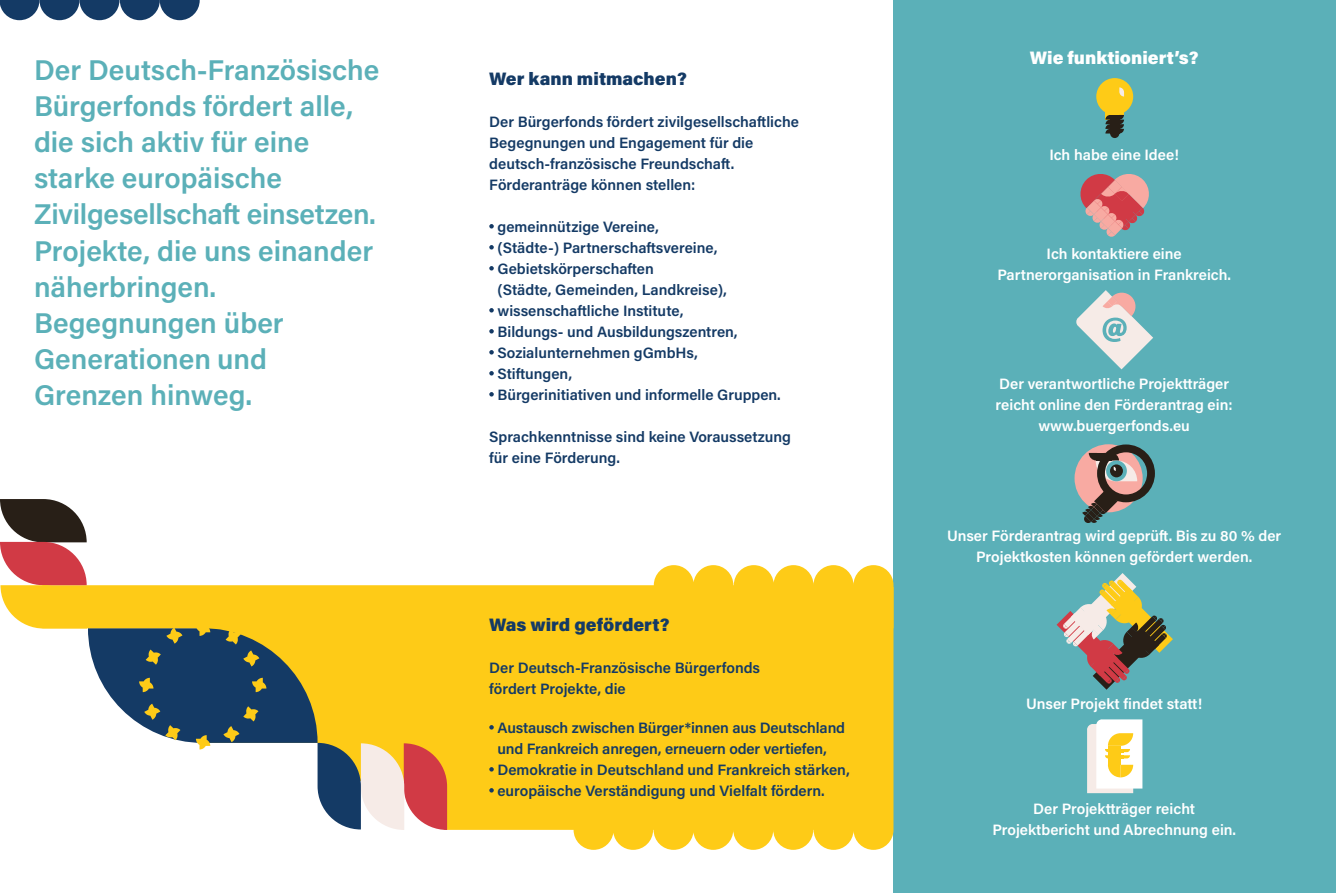
<style>
.page{position:relative;width:1336px;height:893px;background:#fff}
.page>*{position:absolute;margin:0;border:0;box-sizing:border-box;transform-origin:0 0}
.t1{font:600 28.5px/36px "Acumin Pro";color:#5bb0b8}
.t2{font:900 18px "Acumin Pro";color:#143a65}
.t3{font:900 18px "Acumin Pro";color:#fff}
.t4{font:600 15px/21px "Acumin Pro";color:#143a65}
.t5{font:600 15px/21px "Acumin Pro";color:#fff;text-align:center}
</style>
<div class="page">
<div style="left:893px;top:0;width:442px;height:893px;background:#5bb0b8"></div>
<svg style="left:1080px;top:174px;width:69px;height:63px"></svg>
<div style="left:1096px;top:78px;width:36px;height:37px;background:#fecb17;border-radius:50%"></div>
<div style="left:1105px;top:110px;width:18px;height:5px;background:#fecb17"></div>
<svg style="left:1119px;top:87px;width:4px;height:10px"></svg>
<svg style="left:1105px;top:115px;width:18px;height:23px"></svg>
<svg style="left:1076px;top:290px;width:76px;height:79px"></svg>
<svg style="left:1074px;top:444px;width:68px;height:68px"></svg>
<svg style="left:1081px;top:444px;width:73px;height:79px"></svg>
<svg style="left:1087px;top:719px;width:55px;height:74px;background:#f7eec9"></svg>
<svg style="left:0;top:0;width:200px;height:20px"></svg>
<div style="left:447px;top:628px;width:446px;height:222px;background:#fecb17"></div>
<svg style="left:447px;top:565px;width:446px;height:63px;fill:#fecb17"></svg>
<svg style="left:0;top:499px;width:447px;height:331px"></svg>
<svg style="left:1056px;top:573px;width:116px;height:117px"></svg>
<svg style="left:489px;top:224px;width:4px;height:5px"></svg>
<svg style="left:489px;top:245px;width:4px;height:5px"></svg>
<svg style="left:489px;top:266px;width:4px;height:5px"></svg>
<svg style="left:489px;top:308px;width:4px;height:5px"></svg>
<svg style="left:489px;top:329px;width:4px;height:5px"></svg>
<svg style="left:489px;top:350px;width:4px;height:5px"></svg>
<svg style="left:489px;top:371px;width:4px;height:5px"></svg>
<svg style="left:489px;top:392px;width:4px;height:5px"></svg>
<svg style="left:489px;top:725px;width:4px;height:5px"></svg>
<svg style="left:489px;top:767px;width:4px;height:5px"></svg>
<svg style="left:489px;top:788px;width:4px;height:5px"></svg>
<p class="t1" style="left:34px;top:51px;width:346px">Der Deutsch-Französische<br>Bürgerfonds fördert alle, die sich aktiv für eine</p>
<p class="t1" style="left:34px;top:159px;width:249px">starke europäische</p>
<p class="t1" style="left:34px;top:195px;width:343px">Zivilgesellschaft einsetzen.</p>
<p class="t1" style="left:34px;top:231px;width:341px">Projekte, die uns einander näherbringen.</p>
<p class="t1" style="left:34px;top:303px;width:251px">Begegnungen über</p>
<p class="t1" style="left:34px;top:339px;width:234px">Generationen und</p>
<p class="t1" style="left:34px;top:375px;width:220px">Grenzen hinweg.</p>
<p class="t2" style="left:489px;top:65px;width:199px">Wer kann mitmachen?</p>
<p class="t4" style="left:489px;top:110px;width:311px">Der Bürgerfonds fördert zivilgesellschaftliche</p>
<p class="t4" style="left:489px;top:131px;width:265px">Begegnungen und Engagement für die</p>
<p class="t4" style="left:489px;top:152px;width:246px">deutsch-französische Freundschaft.</p>
<p class="t4" style="left:489px;top:173px;width:208px">Förderanträge können stellen:</p>
<p class="t4" style="left:497px;top:215px;width:222px">gemeinnützige Vereine, (Städte-) Partnerschaftsvereine,</p>
<p class="t4" style="left:497px;top:257px;width:158px">Gebietskörperschaften</p>
<p class="t4" style="left:497px;top:278px;width:231px">(Städte, Gemeinden, Landkreise),</p>
<p class="t4" style="left:497px;top:299px;width:187px">wissenschaftliche Institute,</p>
<p class="t4" style="left:497px;top:320px;width:242px">Bildungs- und Ausbildungszentren,</p>
<p class="t4" style="left:497px;top:341px;width:202px">Sozialunternehmen gGmbHs,</p>
<p class="t4" style="left:497px;top:362px;width:76px">Stiftungen,</p>
<p class="t4" style="left:497px;top:383px;width:285px">Bürgerinitiativen und informelle Gruppen.</p>
<p class="t4" style="left:489px;top:425px;width:303px">Sprachkenntnisse sind keine Voraussetzung</p>
<p class="t4" style="left:489px;top:446px;width:132px">für eine Förderung.</p>
<p class="t2" style="left:489px;top:611px;width:182px">Was wird gefördert?</p>
<p class="t4" style="left:489px;top:656px;width:272px">Der Deutsch-Französische Bürgerfonds</p>
<p class="t4" style="left:489px;top:677px;width:138px">fördert Projekte, die</p>
<p class="t4" style="left:497px;top:716px;width:349px">Austausch zwischen Bürger*innen aus Deutschland und Frankreich anregen, erneuern oder vertiefen,</p>
<p class="t4" style="left:497px;top:758px;width:354px">Demokratie in Deutschland und Frankreich stärken,</p>
<p class="t4" style="left:497px;top:779px;width:328px">europäische Verständigung und Vielfalt fördern.</p>
<p class="t3" style="left:1029px;top:44px;width:170px">Wie funktioniert’s?</p>
<p class="t5" style="left:1049px;top:143px;width:131px">Ich habe eine Idee!</p>
<p class="t5" style="left:1046px;top:242px;width:137px">Ich kontaktiere eine</p>
<p class="t5" style="left:997px;top:263px;width:235px">Partnerorganisation in Frankreich.</p>
<p class="t5" style="left:999px;top:373px;width:231px">Der verantwortliche Projektträger</p>
<p class="t5" style="left:995px;top:394px;width:238px">reicht online den Förderantrag ein:</p>
<p class="t5" style="left:1038px;top:415px;width:153px">www.buergerfonds.eu</p>
<p class="t5" style="left:946px;top:524px;width:335px">Unser Förderantrag wird geprüft. Bis zu 80 % der<br>Projektkosten können gefördert werden.</p>
<p class="t5" style="left:1026px;top:692px;width:177px">Unser Projekt findet statt!</p>
<p class="t5" style="left:1033px;top:797px;width:163px">Der Projektträger reicht</p>
<p class="t5" style="left:992px;top:818px;width:245px">Projektbericht und Abrechnung ein.</p>
</div>
